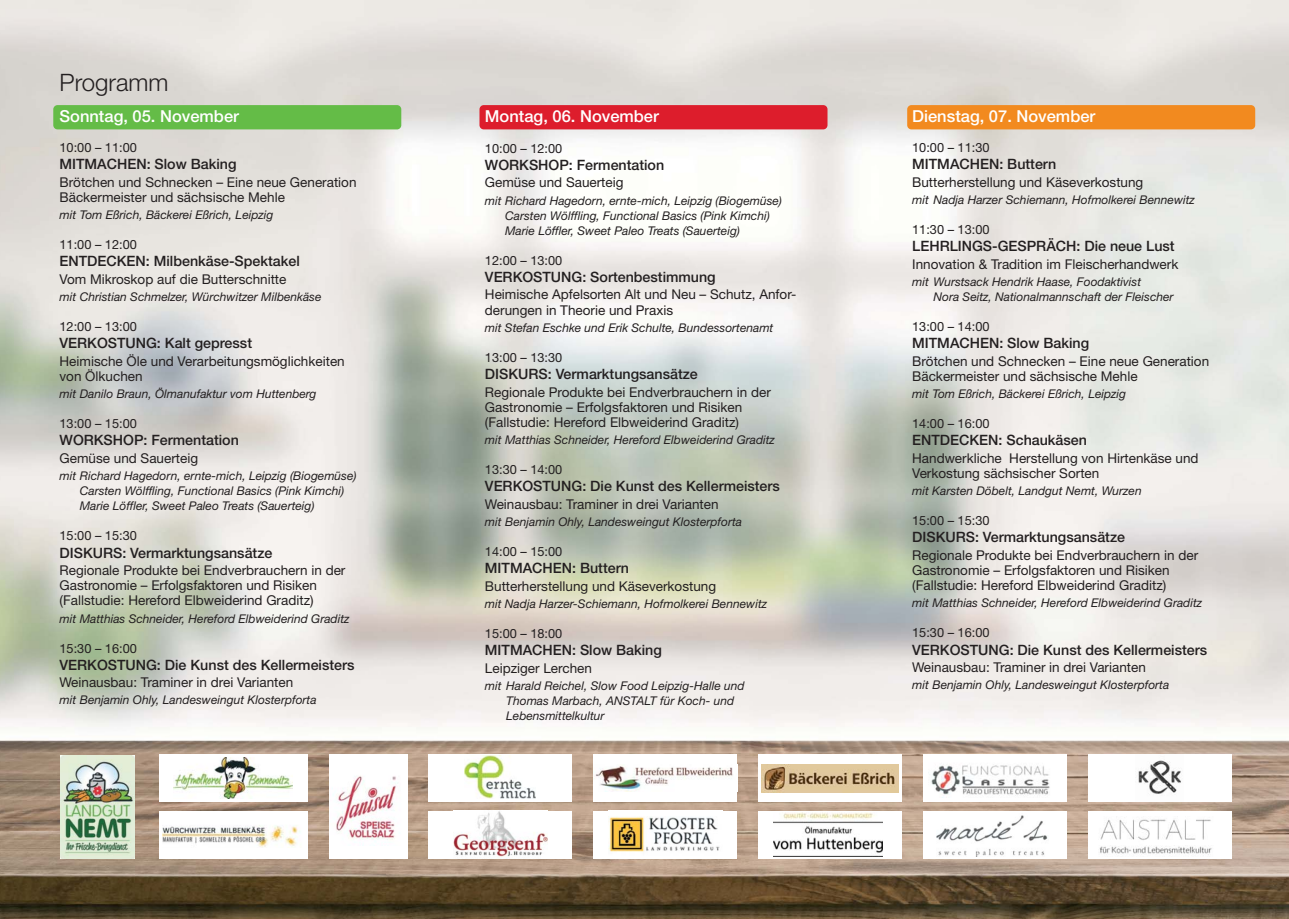
<style>
.page{position:relative;width:1289px;height:919px;background:#fff}
.page>*{position:absolute;margin:0;border:0;box-sizing:border-box;transform-origin:0 0}
.t1{font:300 24px "Helvetica Neue";color:#231f20}
.t2{font:500 16.5px "Helvetica Neue";color:#fff}
.t3{font:500 14.25px "Helvetica Neue";color:#231f20}
.t4{font:13.5px/15.1px "Helvetica Neue";color:#231f20}
.t5{font:12.75px "Helvetica Neue";color:#231f20}
.t6{font:italic 12px/15.1px "Helvetica Neue";color:#231f20}
</style>
<div class="page">
<img style="left:0;top:0;width:1288px;height:918px">
<div style="left:907px;top:105px;width:348px;height:24px;background:#f28a1f;border-radius:4px"></div>
<div style="left:479px;top:105px;width:348px;height:24px;background:#dd1d2c;border-radius:4px"></div>
<div style="left:53px;top:105px;width:348px;height:24px;background:#64bc47;border-radius:4px"></div>
<div style="left:329px;top:754px;width:79px;height:104px;background:#fff"></div>
<img style="left:336px;top:776px;width:62px;height:64px">
<div style="left:923px;top:810px;width:143px;height:48px;background:#fff"></div>
<img style="left:936px;top:815px;width:112px;height:40px">
<div style="left:923px;top:754px;width:143px;height:47px;background:#fff"></div>
<img style="left:931px;top:765px;width:119px;height:31px">
<div style="left:758px;top:754px;width:143px;height:47px;background:#fff"></div>
<img style="left:761px;top:764px;width:137px;height:28px">
<div style="left:758px;top:810px;width:143px;height:48px;background:#fff"></div>
<img style="left:773px;top:812px;width:109px;height:44px">
<div style="left:1087px;top:810px;width:144px;height:48px;background:#fff"></div>
<img style="left:1099px;top:819px;width:113px;height:36px">
<div style="left:593px;top:754px;width:143px;height:47px;background:#fff"></div>
<img style="left:595px;top:764px;width:142px;height:27px">
<div style="left:593px;top:810px;width:143px;height:48px;background:#fff"></div>
<img style="left:609px;top:817px;width:111px;height:35px">
<div style="left:428px;top:754px;width:143px;height:47px;background:#fff"></div>
<img style="left:464px;top:755px;width:71px;height:43px">
<div style="left:428px;top:810px;width:143px;height:48px;background:#fff"></div>
<img style="left:453px;top:811px;width:94px;height:46px">
<div style="left:159px;top:754px;width:149px;height:47px;background:#fff"></div>
<img style="left:174px;top:757px;width:119px;height:41px">
<div style="left:159px;top:810px;width:149px;height:48px;background:#fff"></div>
<img style="left:162px;top:825px;width:136px;height:22px">
<img style="left:61px;top:755px;width:73px;height:103px">
<div style="left:1087px;top:754px;width:144px;height:47px;background:#fff"></div>
<img style="left:1138px;top:760px;width:43px;height:34px">
<h1 class="t1" style="left:60px;top:74px;width:110px">Programm</h1>
<h2 class="t2" style="left:60px;top:110px;width:181px">Sonntag, 05. November</h2>
<p class="t5" style="left:60px;top:143px;width:79px">10:00 – 11:00</p>
<p class="t3" style="left:60px;top:159px;width:178px">MITMACHEN: Slow Baking</p>
<p class="t4" style="left:60px;top:176px;width:298px">Brötchen und Schnecken – Eine neue Generation<br>Bäckermeister und sächsische Mehle</p>
<p class="t6" style="left:60px;top:208px;width:215px">mit Tom Eßrich, Bäckerei Eßrich, Leipzig</p>
<p class="t5" style="left:60px;top:240px;width:79px">11:00 – 12:00</p>
<p class="t3" style="left:60px;top:256px;width:242px">ENTDECKEN: Milbenkäse-Spektakel</p>
<p class="t4" style="left:60px;top:273px;width:228px">Vom Mikroskop auf die Butterschnitte</p>
<p class="t6" style="left:60px;top:290px;width:263px">mit Christian Schmelzer, Würchwitzer Milbenkäse</p>
<p class="t5" style="left:60px;top:322px;width:79px">12:00 – 13:00</p>
<p class="t3" style="left:60px;top:338px;width:194px">VERKOSTUNG: Kalt gepresst</p>
<p class="t4" style="left:60px;top:354px;width:287px">Heimische Öle und Verarbeitungsmöglichkeiten von Ölkuchen</p>
<p class="t6" style="left:60px;top:387px;width:258px">mit Danilo Braun, Ölmanufaktur vom Huttenberg</p>
<p class="t5" style="left:60px;top:419px;width:79px">13:00 – 15:00</p>
<p class="t3" style="left:60px;top:435px;width:181px">WORKSHOP: Fermentation</p>
<p class="t4" style="left:60px;top:451px;width:140px">Gemüse und Sauerteig</p>
<p class="t6" style="left:80px;top:469px;width:278px;text-indent:-20px">mit Richard Hagedorn, ernte-mich, Leipzig (Biogemüse)<br>Carsten Wölffling, Functional Basics (Pink Kimchi)<br>Marie Löffler, Sweet Paleo Treats (Sauerteig)</p>
<p class="t5" style="left:60px;top:531px;width:79px">15:00 – 15:30</p>
<p class="t3" style="left:60px;top:547px;width:214px">DISKURS: Vermarktungsansätze</p>
<p class="t4" style="left:60px;top:564px;width:287px">Regionale Produkte bei Endverbrauchern in der<br>Gastronomie – Erfolgsfaktoren und Risiken (Fallstudie: Hereford Elbweiderind Graditz)</p>
<p class="t6" style="left:60px;top:612px;width:291px">mit Matthias Schneider, Hereford Elbweiderind Graditz</p>
<p class="t5" style="left:60px;top:643px;width:79px">15:30 – 16:00</p>
<p class="t3" style="left:60px;top:659px;width:296px">VERKOSTUNG: Die Kunst des Kellermeisters</p>
<p class="t4" style="left:60px;top:676px;width:235px">Weinausbau: Traminer in drei Varianten</p>
<p class="t6" style="left:60px;top:693px;width:258px">mit Benjamin Ohly, Landesweingut Klosterpforta</p>
<h2 class="t2" style="left:485px;top:110px;width:175px">Montag, 06. November</h2>
<p class="t5" style="left:485px;top:143px;width:79px">10:00 – 12:00</p>
<p class="t3" style="left:485px;top:160px;width:181px">WORKSHOP: Fermentation</p>
<p class="t4" style="left:485px;top:176px;width:140px">Gemüse und Sauerteig</p>
<p class="t6" style="left:505px;top:194px;width:278px;text-indent:-20px">mit Richard Hagedorn, ernte-mich, Leipzig (Biogemüse)<br>Carsten Wölffling, Functional Basics (Pink Kimchi)<br>Marie Löffler, Sweet Paleo Treats (Sauerteig)</p>
<p class="t5" style="left:485px;top:256px;width:79px">12:00 – 13:00</p>
<p class="t3" style="left:485px;top:272px;width:232px">VERKOSTUNG: Sortenbestimmung</p>
<p class="t4" style="left:485px;top:288px;width:313px">Heimische Apfelsorten Alt und Neu – Schutz, Anfor&shy;derungen in Theorie und Praxis</p>
<p class="t6" style="left:485px;top:321px;width:290px">mit Stefan Eschke und Erik Schulte, Bundessortenamt</p>
<p class="t5" style="left:485px;top:353px;width:79px">13:00 – 13:30</p>
<p class="t3" style="left:485px;top:369px;width:214px">DISKURS: Vermarktungsansätze</p>
<p class="t4" style="left:485px;top:385px;width:287px">Regionale Produkte bei Endverbrauchern in der<br>Gastronomie – Erfolgsfaktoren und Risiken (Fallstudie: Hereford Elbweiderind Graditz)</p>
<p class="t6" style="left:485px;top:433px;width:291px">mit Matthias Schneider, Hereford Elbweiderind Graditz</p>
<p class="t5" style="left:485px;top:465px;width:79px">13:30 – 14:00</p>
<p class="t3" style="left:485px;top:481px;width:296px">VERKOSTUNG: Die Kunst des Kellermeisters</p>
<p class="t4" style="left:485px;top:497px;width:235px">Weinausbau: Traminer in drei Varianten</p>
<p class="t6" style="left:485px;top:515px;width:258px">mit Benjamin Ohly, Landesweingut Klosterpforta</p>
<p class="t5" style="left:485px;top:547px;width:79px">14:00 – 15:00</p>
<p class="t3" style="left:485px;top:563px;width:146px">MITMACHEN: Buttern</p>
<p class="t4" style="left:485px;top:579px;width:233px">Butterherstellung und Käseverkostung</p>
<p class="t6" style="left:485px;top:597px;width:284px">mit Nadja Harzer-Schiemann, Hofmolkerei Bennewitz</p>
<p class="t5" style="left:485px;top:629px;width:79px">15:00 – 18:00</p>
<p class="t3" style="left:485px;top:645px;width:178px">MITMACHEN: Slow Baking</p>
<p class="t4" style="left:485px;top:661px;width:108px">Leipziger Lerchen</p>
<p class="t6" style="left:506px;top:679px;width:240px;text-indent:-21px">mit Harald Reichel, Slow Food Leipzig-Halle und<br>Thomas Marbach, ANSTALT für Koch- und<br>Lebensmittelkultur</p>
<h2 class="t2" style="left:912px;top:110px;width:185px">Dienstag, 07. November</h2>
<p class="t5" style="left:912px;top:143px;width:79px">10:00 – 11:30</p>
<p class="t3" style="left:912px;top:159px;width:146px">MITMACHEN: Buttern</p>
<p class="t4" style="left:912px;top:176px;width:233px">Butterherstellung und Käseverkostung</p>
<p class="t6" style="left:912px;top:193px;width:284px">mit Nadja Harzer Schiemann, Hofmolkerei Bennewitz</p>
<p class="t5" style="left:912px;top:225px;width:79px">11:30 – 13:00</p>
<p class="t3" style="left:912px;top:241px;width:264px">LEHRLINGS-GESPRÄCH: Die neue Lust</p>
<p class="t4" style="left:912px;top:257px;width:268px">Innovation &amp; Tradition im Fleischerhandwerk</p>
<p class="t6" style="left:933px;top:275px;width:242px;text-indent:-21px">mit Wurstsack Hendrik Haase, Foodaktivist<br>Nora Seitz, Nationalmannschaft der Fleischer</p>
<p class="t5" style="left:912px;top:322px;width:79px">13:00 – 14:00</p>
<p class="t3" style="left:912px;top:338px;width:178px">MITMACHEN: Slow Baking</p>
<p class="t4" style="left:912px;top:354px;width:298px">Brötchen und Schnecken – Eine neue Generation<br>Bäckermeister und sächsische Mehle</p>
<p class="t6" style="left:912px;top:387px;width:215px">mit Tom Eßrich, Bäckerei Eßrich, Leipzig</p>
<p class="t5" style="left:912px;top:419px;width:79px">14:00 – 16:00</p>
<p class="t3" style="left:912px;top:435px;width:176px">ENTDECKEN: Schaukäsen</p>
<p class="t4" style="left:912px;top:451px;width:288px">Handwerkliche Herstellung von Hirtenkäse und<br>Verkostung sächsischer Sorten</p>
<p class="t6" style="left:912px;top:484px;width:231px">mit Karsten Döbelt, Landgut Nemt, Wurzen</p>
<p class="t5" style="left:912px;top:516px;width:79px">15:00 – 15:30</p>
<p class="t3" style="left:912px;top:532px;width:214px">DISKURS: Vermarktungsansätze</p>
<p class="t4" style="left:912px;top:548px;width:287px">Regionale Produkte bei Endverbrauchern in der<br>Gastronomie – Erfolgsfaktoren und Risiken (Fallstudie: Hereford Elbweiderind Graditz)</p>
<p class="t6" style="left:912px;top:596px;width:291px">mit Matthias Schneider, Hereford Elbweiderind Graditz</p>
<p class="t5" style="left:912px;top:628px;width:79px">15:30 – 16:00</p>
<p class="t3" style="left:912px;top:644px;width:296px">VERKOSTUNG: Die Kunst des Kellermeisters</p>
<p class="t4" style="left:912px;top:661px;width:235px">Weinausbau: Traminer in drei Varianten</p>
<p class="t6" style="left:912px;top:678px;width:258px">mit Benjamin Ohly, Landesweingut Klosterpforta</p>
</div>
